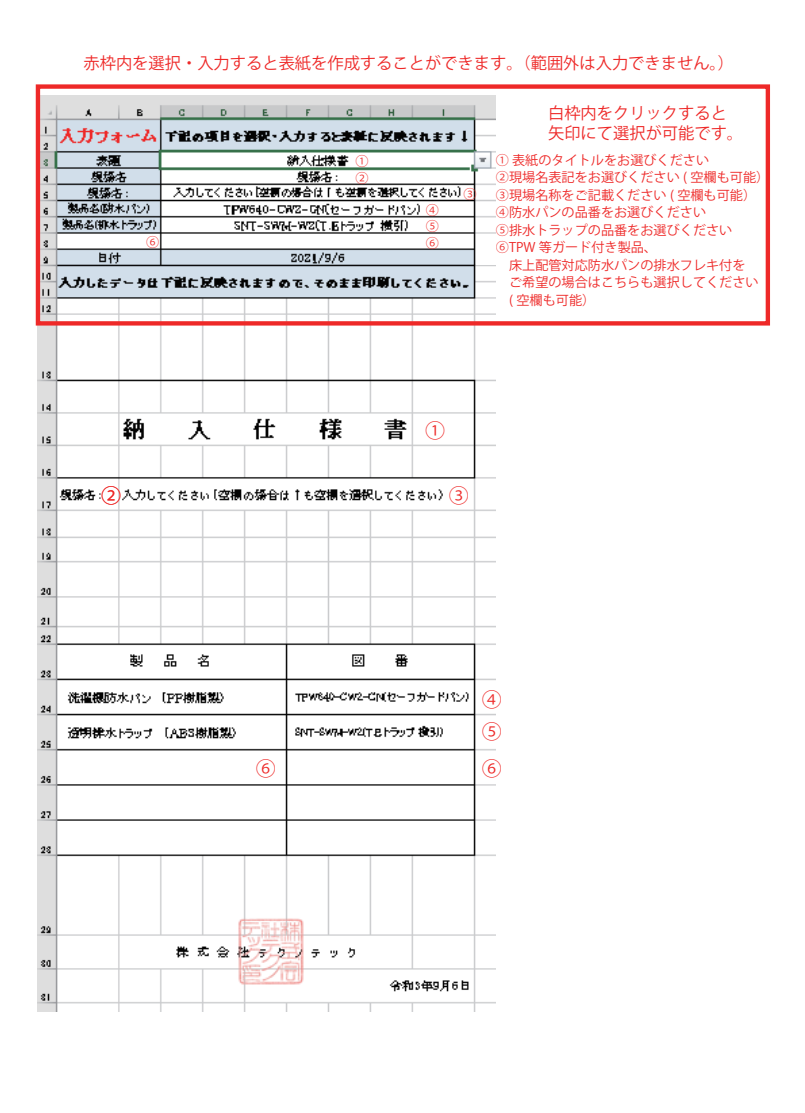
<style>
.page{position:relative;width:805px;height:1113px;background:#fff}
.page>*{position:absolute;margin:0;border:0;box-sizing:border-box;transform-origin:0 0}
.t1{font:20px "Koz Go Pr 6 N";color:#ee2928}
.t2{font:16.25px/20px "Koz Go Pr 6 N";color:#ee2928}
.t3{font:13.12px/17.5px "Koz Go Pr 6 N";color:#ee2928}
</style>
<div class="page">
<img style="left:38px;top:95px;width:457px;height:916px">
<div style="left:36px;top:84px;width:733px;height:241px;border:4px solid #ee2928"></div>
<div style="left:476px;top:236px;width:20px;height:29px;background:#fff"></div>
<p class="t2" style="left:83px;top:53px;width:652px">赤枠内を選択・入力すると表紙を作成することができます。（範囲外は入力できません。）</p>
<p class="t3" style="left:146px;top:234px;width:15px">⑥</p>
<p class="t3" style="left:355px;top:153px;width:15px">①</p>
<p class="t3" style="left:355px;top:169px;width:15px">②</p>
<p class="t3" style="left:426px;top:201px;width:15px">④</p>
<p class="t3" style="left:426px;top:234px;width:15px">⑥</p>
<p class="t3" style="left:426px;top:218px;width:15px">⑤</p>
<p class="t3" style="left:463px;top:185px;width:15px">③</p>
<p class="t2" style="left:548px;top:103px;width:197px">白枠内をクリックすると矢印にて選択が可能です。</p>
<p class="t3" style="left:496px;top:152px;width:275px">① 表紙のタイトルをお選びください<br>②現場名表記をお選びください ( 空欄も可能）<br>③現場名称をご記載ください ( 空欄も可能）<br>④防水パンの品番をお選びください<br>⑤排水トラップの品番をお選びください<br>⑥TPW 等ガード付き製品、<br>　床上配管対応防水パンの排水フレキ付を<br>　ご希望の場合はこちらも選択してください　( 空欄も可能）</p>
<h1 class="t1" style="left:425px;top:419px;width:21px">①</h1>
<h1 class="t1" style="left:101px;top:484px;width:21px">②</h1>
<h1 class="t1" style="left:448px;top:484px;width:21px">③</h1>
<h1 class="t1" style="left:482px;top:688px;width:21px">④</h1>
<h1 class="t1" style="left:482px;top:720px;width:21px">⑤</h1>
<h1 class="t1" style="left:256px;top:757px;width:21px">⑥</h1>
<h1 class="t1" style="left:482px;top:757px;width:21px">⑥</h1>
</div>
